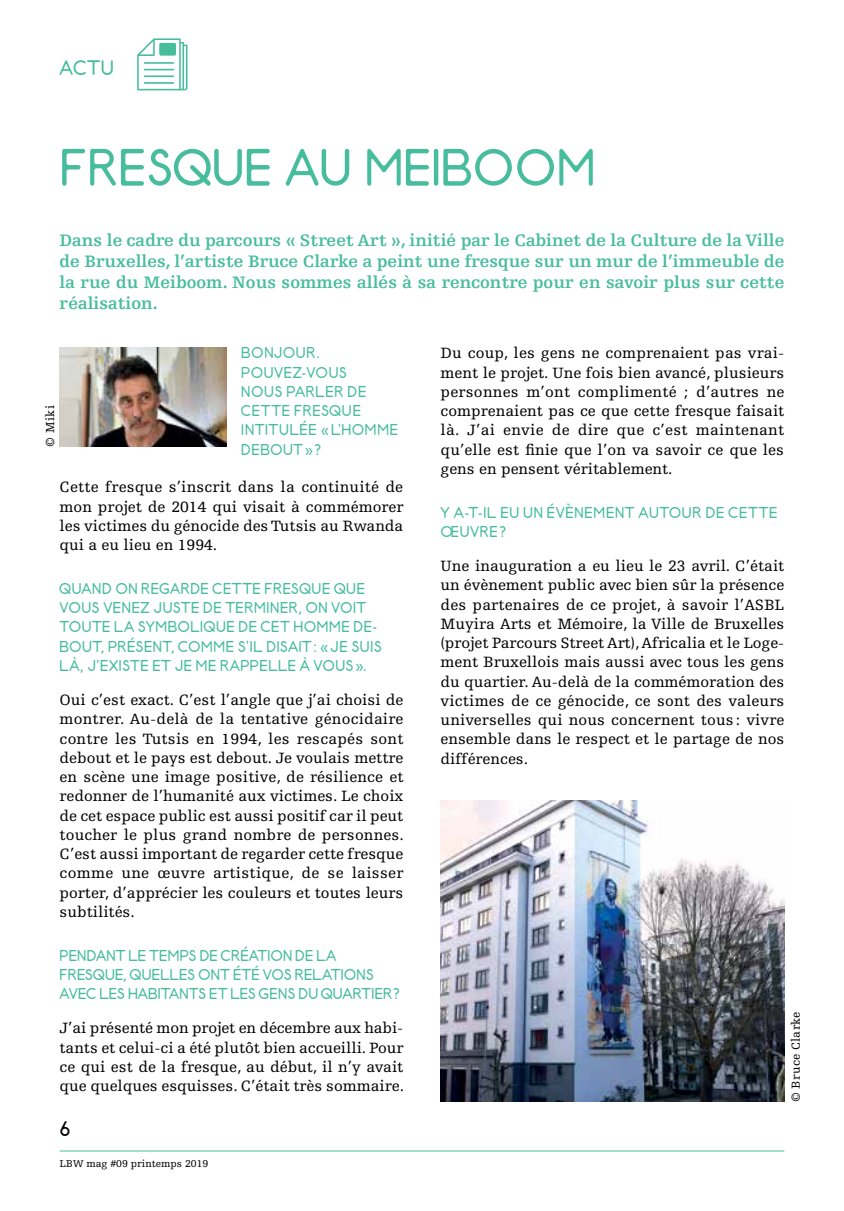
<style>
.page{position:relative;width:844px;height:1211px;background:#fff}
.page>*{position:absolute;margin:0;border:0;box-sizing:border-box;transform-origin:0 0}
.t1{font:52.5px "AR Techni";color:#48bd9e}
.t2{font:21px "AR Techni";color:#48bd9e}
.t3{font:21px "AR Techni";color:#000}
.t4{font:700 17.5px/21px "Egyptienne F";color:#48bd9e;text-align:justify}
.t5{font:15.75px/19.2px "Egyptienne F";color:#000;text-align:justify}
.t6{font:15.75px/19.2px "AR Techni";letter-spacing:.025em;color:#48bd9e}
.t7{font:15.75px/19.2px "AR Techni";letter-spacing:.005em;color:#48bd9e}
.t8{font:12.25px "Egyptienne F";letter-spacing:.025em;color:#000}
.t9{font:10.5px "Egyptienne F";color:#000}
</style>
<div class="page">
<hr style="left:60px;top:1150px;width:724px;height:1px;background:#48bd9e">
<svg style="left:137px;top:38px;width:50px;height:52px"></svg>
<img style="left:60px;top:347px;width:166px;height:99px">
<img style="left:440px;top:800px;width:344px;height:301px">
<h2 class="t2" style="left:60px;top:55px;width:56px">ACTU</h2>
<h1 class="t1" style="left:60px;top:136px;width:537px">FRESQUE AU MEIBOOM</h1>
<p class="t4" style="left:60px;top:230px;width:726px">Dans le cadre du parcours « Street Art », initié par le Cabinet de la Culture de la Ville de Bruxelles, l’artiste Bruce Clarke a peint une fresque sur un mur de l’immeuble de la rue du Meiboom. Nous sommes allés à sa rencontre pour en savoir plus sur cette réalisation.</p>
<p class="t6" style="left:241px;top:343px;width:158px">BONJOUR.<br>POUVEZ-VOUS<br>NOUS PARLER DE<br>CETTE FRESQUE<br>INTITULÉE «L’HOMME<br>DEBOUT»?</p>
<p class="t5" style="left:60px;top:478px;width:345px">Cette fresque s’inscrit dans la continuité de mon projet de 2014 qui visait à commémorer les victimes du génocide des Tutsis au Rwanda qui a eu lieu en 1994.</p>
<p class="t6" style="left:60px;top:578px;width:324px">QUAND ON REGARDE CETTE FRESQUE QUE VOUS VENEZ JUSTE DE TERMINER, ON VOIT TOUTE LA SYMBOLIQUE DE CET HOMME DE-BOUT, PRÉSENT, COMME S’IL DISAIT: «JE SUIS LÀ, J’EXISTE ET JE ME RAPPELLE À VOUS».</p>
<p class="t5" style="left:60px;top:690px;width:346px">Oui c’est exact. C’est l’angle que j’ai choisi de montrer. Au-delà de la tentative génocidaire contre les Tutsis en 1994, les rescapés sont debout et le pays est debout. Je voulais mettre en scène une image positive, de résilience et redonner de l’humanité aux victimes. Le choix de cet espace public est aussi positif car il peut toucher le plus grand nombre de personnes.<br>C’est aussi important de regarder cette fresque comme une œuvre artistique, de se laisser porter, d’apprécier les couleurs et toutes leurs subtilités.</p>
<p class="t7" style="left:60px;top:945px;width:341px">PENDANT LE TEMPS DE CRÉATION DE LA<br>FRESQUE, QUELLES ONT ÉTÉ VOS RELATIONS<br>AVEC LES HABITANTS ET LES GENS DU QUARTIER?</p>
<p class="t5" style="left:60px;top:1018px;width:346px">J’ai présenté mon projet en décembre aux habi&shy;tants et celui-ci a été plutôt bien accueilli. Pour ce qui est de la fresque, au début, il n’y avait que quelques esquisses. C’était très sommaire.</p>
<p class="t5" style="left:440px;top:344px;width:345px">Du coup, les gens ne comprenaient pas vrai&shy;ment le projet. Une fois bien avancé, plusieurs personnes m’ont complimenté ; d’autres ne comprenaient pas ce que cette fresque faisait là. J’ai envie de dire que c’est maintenant qu’elle est finie que l’on va savoir ce que les gens en pensent véritablement.</p>
<p class="t6" style="left:440px;top:502px;width:338px">Y A-T-IL EU UN ÉVÈNEMENT AUTOUR DE CETTE<br>OEUVRE?</p>
<p class="t5" style="left:440px;top:556px;width:345px">Une inauguration a eu lieu le 23 avril. C’était un évènement public avec bien sûr la présence des partenaires de ce projet, à savoir l’ASBL Muyira Arts et Mémoire, la Ville de Bruxelles (projet Parcours Street Art), Africalia et le Loge&shy;ment Bruxellois mais aussi avec tous les gens du quartier. Au-delà de la commémoration des victimes de ce génocide, ce sont des valeurs universelles qui nous concernent tous : vivre ensemble dans le respect et le partage de nos différences.</p>
<p class="t8" style="left:44px;top:446px;width:43px;rotate:-90deg">© Miki</p>
<p class="t8" style="left:788px;top:1101px;width:92px;rotate:-90deg">© Bruce Clarke</p>
<h2 class="t3" style="left:60px;top:1116px;width:13px">6</h2>
<p class="t9" style="left:60px;top:1158px;width:150px">LBW mag #09 printemps 2019</p>
</div>
